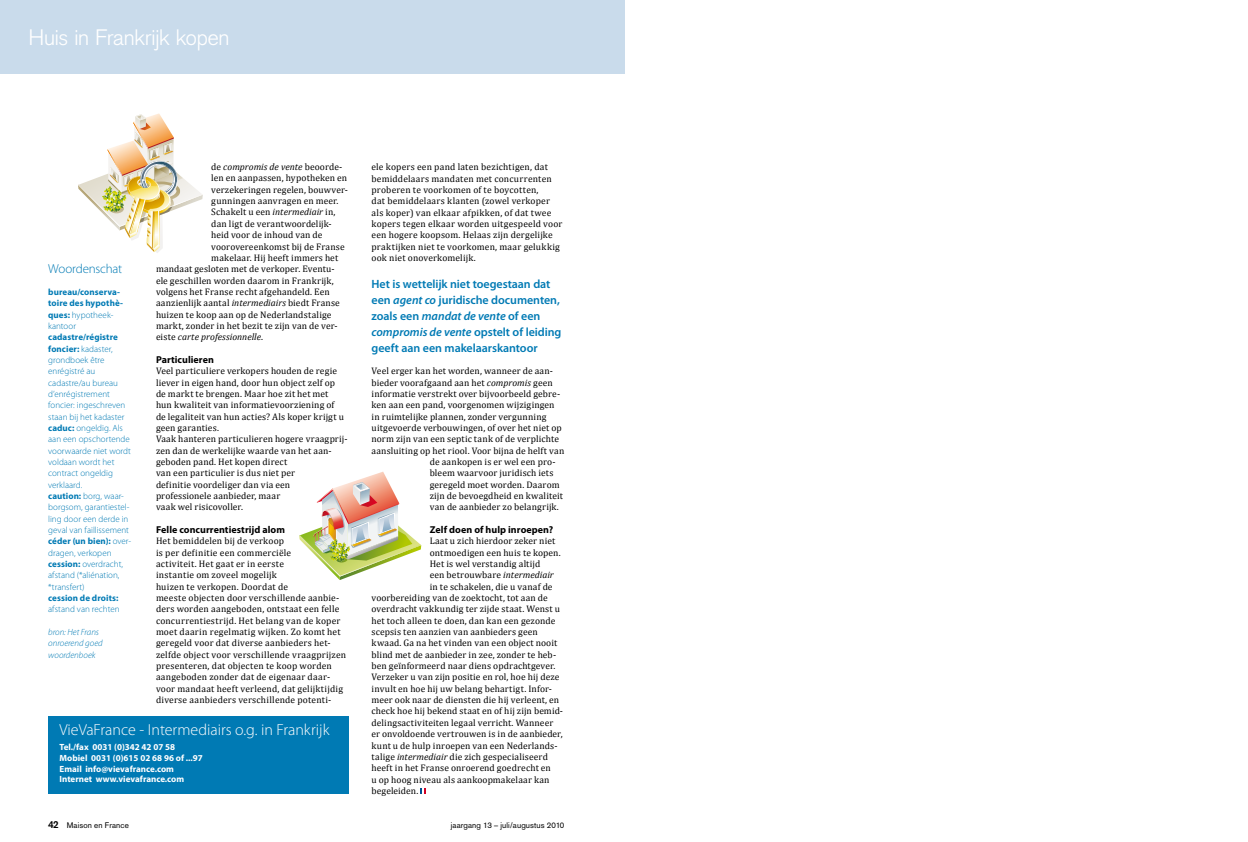
<style>
.page{position:relative;width:1248px;height:842px;background:#fff}
.page>*{position:absolute;margin:0;border:0;box-sizing:border-box;transform-origin:0 0}
.t1{font:300 22px "Akzidenz Grotesk";letter-spacing:-.01em;color:#fff}
.t2{font:300 16px "Myriad Pro";color:#fff}
.t3{font:300 13px "Myriad Pro";letter-spacing:-.015em;color:#007ab4}
.t4{font:600 12px/16px "Myriad Pro";letter-spacing:-.005em;color:#007ab4}
.t5{font:700 10px "Myriad Pro";letter-spacing:.005em;color:#000}
.t6{font:9.5px/11.3px "Cambria";letter-spacing:.01em;color:#000}
.t7{font:italic 9.5px "Cambria";color:#000}
.t8{font:300 9px/11.3px "Myriad Pro";color:#007ab4}
.t9{font:700 9px/10.8px "Myriad Pro";color:#fff}
.t10{font:700 9px/11.3px "Myriad Pro";letter-spacing:.01em;color:#007ab4}
.t11{font:italic 300 9px/11.3px "Myriad Pro";color:#007ab4}
.t12{font:8px "Akzidenz Grotesk";letter-spacing:.015em;color:#000}
.s1{font-weight:300}
.s2{font-weight:700}
.s3{font-style:normal}
.s4{font-style:italic}
.s5{font-weight:700;font-size:10px}
</style>
<div class="page">
<div style="left:0;top:0;width:624px;height:74px;background:#c9dbeb"></div>
<svg style="left:420px;top:788px;width:6px;height:6px"></svg>
<div style="left:48px;top:716px;width:301px;height:78px;background:#007ab4"></div>
<svg style="left:78px;top:113px;width:125px;height:140px"></svg>
<img style="left:299px;top:472px;width:122px;height:108px">
<h1 class="t1" style="left:28px;top:25px;width:203px">Huis in Frankrijk kopen</h1>
<h3 class="t3" style="left:48px;top:262px;width:76px">Woordenschat</h3>
<p class="t10" style="left:48px;top:286px;width:76px">bureau/conserva&shy;toire des hypothè&shy;ques: <span class="s1">hypotheek&shy;kantoor</span></p>
<p class="t8" style="left:48px;top:332px;width:84px"><span class="s2">cadastre/régistre foncier:</span> kadaster, grondboek être enrégistré au cadastre/au bureau d’enrégistrement foncier: ingeschreven staan bij het kadaster <span class="s2">caduc:</span> ongeldig. Als aan een opschortende voorwaarde niet wordt voldaan wordt het contract ongeldig verklaard.<br><span class="s2">caution:</span> borg, waar&shy;borgsom, garantiestel&shy;ling door een derde in geval van faillissement <span class="s2">céder (un bien):</span> over&shy;dragen, verkopen <span class="s2">cession:</span> overdracht, afstand (*aliénation, *transfert)</p>
<p class="t10" style="left:48px;top:592px;width:72px">cession de droits:</p>
<p class="t8" style="left:48px;top:604px;width:73px">afstand van rechten</p>
<p class="t11" style="left:48px;top:627px;width:56px">bron: Het Frans onroerend goed woordenboek</p>
<p class="t7" style="left:211px;top:161px;width:132px"><span class="s3">de</span> compromis de vente <span class="s3">beoorde-</span></p>
<p class="t6" style="left:211px;top:172px;width:137px">len en aanpassen, hypotheken en</p>
<p class="t6" style="left:211px;top:184px;width:138px">verzekeringen regelen, bouwver-</p>
<p class="t6" style="left:211px;top:195px;width:129px">gunningen aanvragen en meer.</p>
<p class="t6" style="left:211px;top:207px;width:126px">Schakelt u een <span class="s4">intermediair</span> in,</p>
<p class="t6" style="left:211px;top:218px;width:122px">dan ligt de verantwoordelijk-</p>
<p class="t6" style="left:211px;top:229px;width:113px">heid voor de inhoud van de</p>
<p class="t6" style="left:211px;top:241px;width:135px">voorovereenkomst bij de Franse</p>
<p class="t6" style="left:211px;top:252px;width:128px">makelaar. Hij heeft immers het</p>
<p class="t6" style="left:156px;top:263px;width:180px">mandaat gesloten met de verkoper. Eventu-</p>
<p class="t6" style="left:156px;top:275px;width:179px">ele geschillen worden daarom in Frankrijk,</p>
<p class="t6" style="left:156px;top:286px;width:175px">volgens het Franse recht afgehandeld. Een</p>
<p class="t6" style="left:156px;top:297px;width:185px">aanzienlijk aantal <span class="s4">intermediairs</span> biedt Franse</p>
<p class="t6" style="left:156px;top:309px;width:177px">huizen te koop aan op de Nederlandstalige</p>
<p class="t6" style="left:156px;top:320px;width:183px">markt, zonder in het bezit te zijn van de ver-</p>
<p class="t7" style="left:156px;top:331px;width:109px"><span class="s3">eiste</span> carte professionnelle<span class="s3">.</span></p>
<p class="t5" style="left:156px;top:353px;width:59px">Particulieren</p>
<p class="t6" style="left:156px;top:365px;width:193px">Veel particuliere verkopers houden de regie liever in eigen hand, door hun object zelf op<br>de markt te brengen. Maar hoe zit het met<br>hun kwaliteit van informatievoorziening of<br>de legaliteit van hun acties? Als koper krijgt u geen garanties.<br>Vaak hanteren particulieren hogere vraagprij&shy;zen dan de werkelijke waarde van het aan&shy;geboden pand. Het kopen direct<br>van een particulier is dus niet per<br>definitie voordeliger dan via een professionele aanbieder, maar<br>vaak wel risicovoller.</p>
<p class="t5" style="left:156px;top:523px;width:130px">Felle concurrentiestrijd alom</p>
<p class="t6" style="left:156px;top:535px;width:192px">Het bemiddelen bij de verkoop<br>is per definitie een commerciële<br>activiteit. Het gaat er in eerste<br>instantie om zoveel mogelijk<br>huizen te verkopen. Doordat de<br>meeste objecten door verschillende aanbie&shy;ders worden aangeboden, ontstaat een felle concurrentiestrijd. Het belang van de koper moet daarin regelmatig wijken. Zo komt het geregeld voor dat diverse aanbieders het&shy;zelfde object voor verschillende vraagprijzen presenteren, dat objecten te koop worden aangeboden zonder dat de eigenaar daar&shy;voor mandaat heeft verleend, dat gelijktijdig diverse aanbieders verschillende potenti-</p>
<h2 class="t2" style="left:60px;top:721px;width:271px">VieVaFrance - Intermediairs o.g. in Frankrijk</h2>
<p class="t9" style="left:60px;top:741px;width:145px">Tel./fax 0031 (0)342 42 07 58<br>Mobiel 0031 (0)615 02 68 96 of ...97<br>Email info@vievafrance.com<br>Internet www.vievafrance.com</p>
<p class="t6" style="left:371px;top:161px;width:192px">ële kopers een pand laten bezichtigen, dat bemiddelaars mandaten met concurrenten proberen te voorkomen of te boycotten,<br>dat bemiddelaars klanten (zowel verkoper als koper) van elkaar afpikken, of dat twee kopers tegen elkaar worden uitgespeeld voor een hogere koopsom. Helaas zijn dergelijke praktijken niet te voorkomen, maar gelukkig ook niet onoverkomelijk.</p>
<p class="t4" style="left:371px;top:276px;width:191px">Het is wettelijk niet toegestaan dat een <span class="s4">agent co</span> juridische documenten, zoals een <span class="s4">mandat de vente</span> of een <span class="s4">compromis de vente</span> opstelt of leiding geeft aan een makelaarskantoor</p>
<p class="t6" style="left:371px;top:365px;width:183px">Veel erger kan het worden, wanneer de aan-</p>
<p class="t6" style="left:371px;top:377px;width:183px">bieder voorafgaand aan het <span class="s4">compromis</span> geen</p>
<p class="t6" style="left:371px;top:388px;width:190px">informatie verstrekt over bijvoorbeeld gebre-</p>
<p class="t6" style="left:371px;top:399px;width:184px">ken aan een pand, voorgenomen wijzigingen</p>
<p class="t6" style="left:371px;top:411px;width:176px">in ruimtelijke plannen, zonder vergunning</p>
<p class="t6" style="left:371px;top:422px;width:192px">uitgevoerde verbouwingen, of over het niet op</p>
<p class="t6" style="left:371px;top:433px;width:189px">norm zijn van een septic tank of de verplichte</p>
<p class="t6" style="left:371px;top:445px;width:194px">aansluiting op het riool. Voor bijna de helft van</p>
<p class="t6" style="left:430px;top:456px;width:127px">de aankopen is er wel een pro-</p>
<p class="t6" style="left:430px;top:467px;width:125px">bleem waarvoor juridisch iets</p>
<p class="t6" style="left:430px;top:479px;width:131px">geregeld moet worden. Daarom</p>
<p class="t6" style="left:430px;top:490px;width:135px">zijn de bevoegdheid en kwaliteit</p>
<p class="t6" style="left:430px;top:501px;width:131px">van de aanbieder zo belangrijk.</p>
<p class="t5" style="left:430px;top:523px;width:125px">Zelf doen of hulp inroepen?</p>
<p class="t6" style="left:430px;top:535px;width:127px">Laat u zich hierdoor zeker niet</p>
<p class="t6" style="left:430px;top:547px;width:132px">ontmoedigen een huis te kopen.</p>
<p class="t6" style="left:430px;top:558px;width:112px">Het is wel verstandig altijd</p>
<p class="t6" style="left:430px;top:569px;width:125px">een betrouwbare <span class="s4">intermediair</span></p>
<p class="t6" style="left:430px;top:581px;width:124px">in te schakelen, die u vanaf de</p>
<p class="t6" style="left:371px;top:592px;width:178px">voorbereiding van de zoektocht, tot aan de</p>
<p class="t6" style="left:371px;top:603px;width:190px">overdracht vakkundig ter zijde staat. Wenst u</p>
<p class="t6" style="left:371px;top:615px;width:185px">het toch alleen te doen, dan kan een gezonde</p>
<p class="t6" style="left:371px;top:626px;width:168px">scepsis ten aanzien van aanbieders geen</p>
<p class="t6" style="left:371px;top:637px;width:187px">kwaad. Ga na het vinden van een object nooit</p>
<p class="t6" style="left:371px;top:649px;width:186px">blind met de aanbieder in zee, zonder te heb-</p>
<p class="t6" style="left:371px;top:660px;width:185px">ben geïnformeerd naar diens opdrachtgever.</p>
<p class="t6" style="left:371px;top:671px;width:189px">Verzeker u van zijn positie en rol, hoe hij deze</p>
<p class="t6" style="left:371px;top:683px;width:182px">invult en hoe hij uw belang behartigt. Infor-</p>
<p class="t6" style="left:371px;top:694px;width:189px">meer ook naar de diensten die hij verleent, en</p>
<p class="t6" style="left:371px;top:705px;width:193px">check hoe hij bekend staat en of hij zijn bemid-</p>
<p class="t6" style="left:371px;top:717px;width:183px">delingsactiviteiten legaal verricht. Wanneer</p>
<p class="t6" style="left:371px;top:728px;width:193px">er onvoldoende vertrouwen is in de aanbieder,</p>
<p class="t6" style="left:371px;top:739px;width:187px">kunt u de hulp inroepen van een Nederlands-</p>
<p class="t6" style="left:371px;top:751px;width:178px">talige <span class="s4">intermediair</span> die zich gespecialiseerd</p>
<p class="t6" style="left:371px;top:762px;width:181px">heeft in het Franse onroerend goedrecht en</p>
<p class="t6" style="left:371px;top:774px;width:179px">u op hoog niveau als aankoopmakelaar kan</p>
<p class="t6" style="left:371px;top:785px;width:48px">begeleiden.</p>
<p class="t12" style="left:48px;top:820px;width:82px"><span class="s5">42</span> Maison en France</p>
<p class="t12" style="left:451px;top:820px;width:115px">jaargang 13 – juli/augustus 2010</p>
</div>
